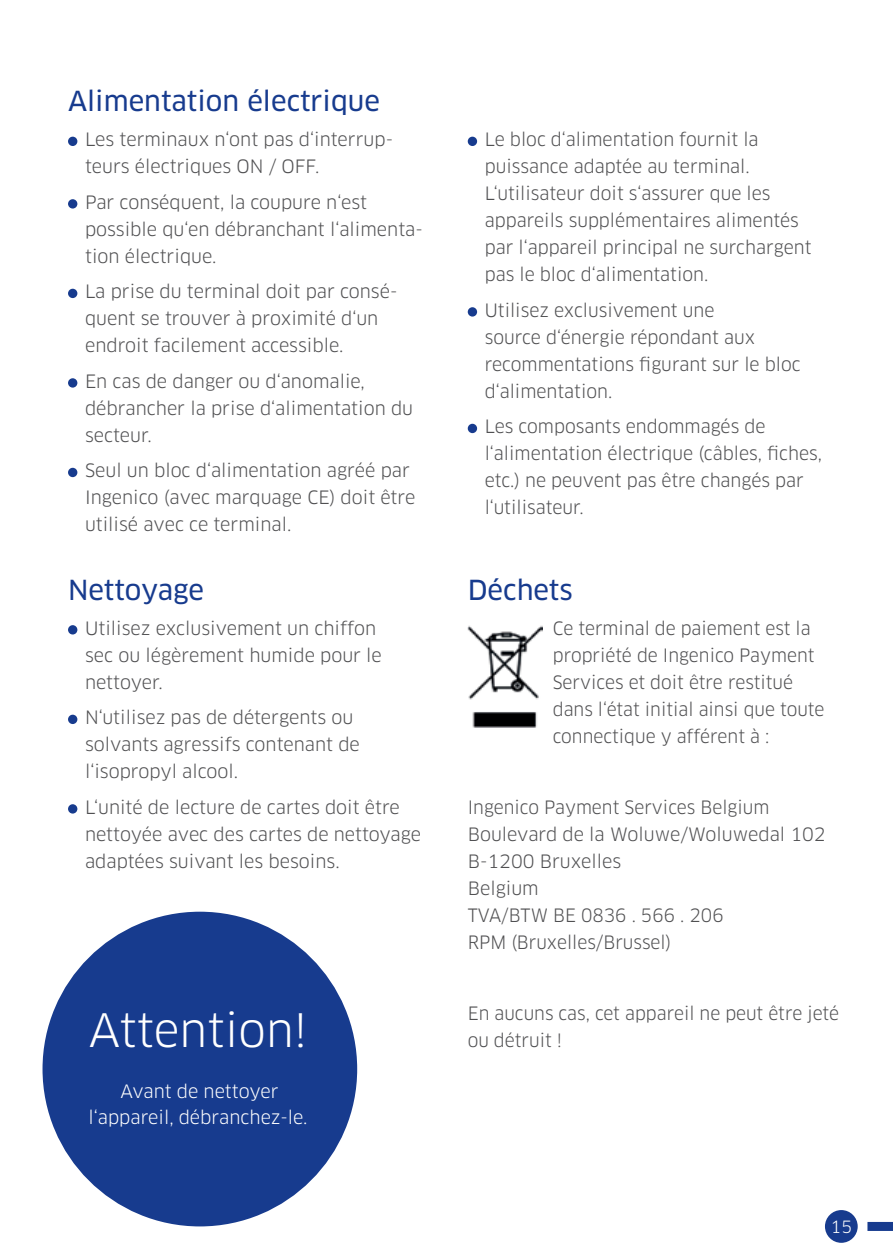
<style>
.page{position:relative;width:893px;height:1259px;background:#fff}
.page>*{position:absolute;margin:0;border:0;box-sizing:border-box;transform-origin:0 0}
.t1{font:45px "Clan Pro";color:#fff}
.t2{font:27px "Clan Pro News";color:#173b8e}
.t3{font:18px/27px "Clan Pro";color:#505052}
.t4{font:18px/25.5px "Clan Pro";color:#fff;text-align:center}
.t5{font:16.5px "Clan Pro";color:#fff}
</style>
<div class="page">
<div style="left:867px;top:1222px;width:26px;height:9px;background:#173b8e"></div>
<div style="left:825px;top:1210px;width:33px;height:32px;background:#173b8e;border-radius:50%"></div>
<div style="left:68px;top:137px;width:9px;height:9px;background:#173b8e;border-radius:50%"></div>
<div style="left:68px;top:199px;width:9px;height:9px;background:#173b8e;border-radius:50%"></div>
<div style="left:68px;top:289px;width:9px;height:9px;background:#173b8e;border-radius:50%"></div>
<div style="left:68px;top:378px;width:9px;height:9px;background:#173b8e;border-radius:50%"></div>
<div style="left:68px;top:468px;width:9px;height:9px;background:#173b8e;border-radius:50%"></div>
<div style="left:468px;top:137px;width:9px;height:9px;background:#173b8e;border-radius:50%"></div>
<div style="left:468px;top:307px;width:9px;height:9px;background:#173b8e;border-radius:50%"></div>
<div style="left:468px;top:424px;width:9px;height:9px;background:#173b8e;border-radius:50%"></div>
<div style="left:68px;top:625px;width:9px;height:9px;background:#173b8e;border-radius:50%"></div>
<div style="left:68px;top:714px;width:9px;height:10px;background:#173b8e;border-radius:50%"></div>
<div style="left:68px;top:804px;width:9px;height:9px;background:#173b8e;border-radius:50%"></div>
<div style="left:43px;top:911px;width:314px;height:315px;background:#173b8e;border-radius:50%"></div>
<img style="left:468px;top:625px;width:74px;height:103px">
<h2 class="t2" style="left:68px;top:85px;width:313px">Alimentation électrique</h2>
<p class="t3" style="left:85px;top:126px;width:310px">Les terminaux n‘ont pas d‘interrup&shy;teurs électriques ON / OFF.</p>
<p class="t3" style="left:85px;top:188px;width:339px">Par conséquent, la coupure n‘est possible qu‘en débranchant l‘alimenta&shy;tion électrique.</p>
<p class="t3" style="left:85px;top:278px;width:314px">La prise du terminal doit par consé&shy;quent se trouver à proximité d‘un endroit facilement accessible.</p>
<p class="t3" style="left:85px;top:367px;width:330px">En cas de danger ou d‘anomalie, débrancher la prise d‘alimentation du secteur.</p>
<p class="t3" style="left:85px;top:457px;width:332px">Seul un bloc d‘alimentation agréé par<br>Ingenico (avec marquage CE) doit être utilisé avec ce terminal.</p>
<h2 class="t2" style="left:68px;top:574px;width:138px">Nettoyage</h2>
<p class="t3" style="left:85px;top:614px;width:298px">Utilisez exclusivement un chiffon sec ou légèrement humide pour le nettoyer.</p>
<p class="t3" style="left:85px;top:704px;width:276px">N‘utilisez pas de détergents ou solvants agressifs contenant de l‘isopropyl alcool.</p>
<p class="t3" style="left:85px;top:793px;width:338px">L‘unité de lecture de cartes doit être nettoyée avec des cartes de nettoyage adaptées suivant les besoins.</p>
<h1 class="t1" style="left:89px;top:1003px;width:220px">Attention!</h1>
<p class="t4" style="left:89px;top:1078px;width:221px">Avant de nettoyer l‘appareil, débranchez-le.</p>
<p class="t3" style="left:485px;top:126px;width:328px">Le bloc d‘alimentation fournit la puissance adaptée au terminal.<br>L‘utilisateur doit s‘assurer que les appareils supplémentaires alimentés par l‘appareil principal ne surchargent pas le bloc d‘alimentation.</p>
<p class="t3" style="left:485px;top:296px;width:317px">Utilisez exclusivement une<br>source d‘énergie répondant aux recommentations figurant sur le bloc d‘alimentation.</p>
<p class="t3" style="left:485px;top:413px;width:339px">Les composants endommagés de l‘alimentation électrique (câbles, fiches, etc.) ne peuvent pas être changés par l‘utilisateur.</p>
<h2 class="t2" style="left:468px;top:574px;width:107px">Déchets</h2>
<p class="t3" style="left:553px;top:614px;width:273px">Ce terminal de paiement est la propriété de Ingenico Payment<br>Services et doit être restitué dans l‘état initial ainsi que toute connectique y afférent à :</p>
<p class="t3" style="left:468px;top:793px;width:359px">Ingenico Payment Services Belgium<br>Boulevard de la Woluwe/Woluwedal 102<br>B-1200 Bruxelles<br>Belgium<br>TVA/BTW BE 0836 . 566 . 206<br>RPM (Bruxelles/Brussel)</p>
<p class="t3" style="left:468px;top:999px;width:373px">En aucuns cas, cet appareil ne peut être jeté ou détruit !</p>
<p class="t5" style="left:830px;top:1217px;width:23px">15</p>
</div>
